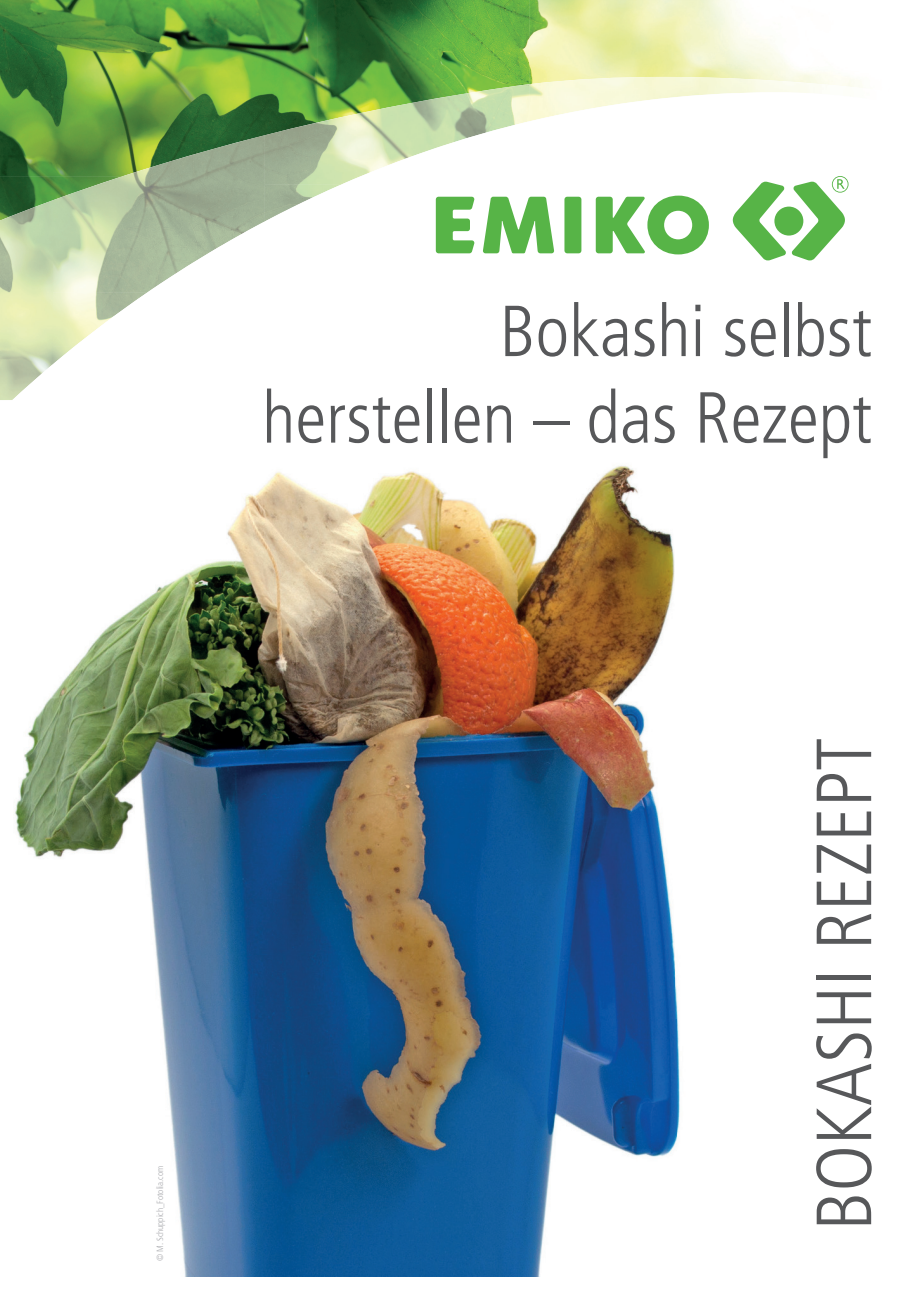
<style>
.page{position:relative;width:919px;height:1289px;background:#fff}
.page>*{position:absolute;margin:0;border:0;box-sizing:border-box;transform-origin:0 0}
.t1{font:300 condensed 78px "Frutiger 47";color:#57585a}
.t2{font:300 condensed 72px/86.4px "Frutiger 47";color:#57585a;text-align:right}
.t3{font:300 condensed 9px "Frutiger 47";color:#a8a9ad}
</style>
<div class="page">
<img style="left:0;top:0;width:317px;height:92px">
<img style="left:317px;top:0;width:212px;height:84px">
<img style="left:529px;top:0;width:309px;height:77px">
<img style="left:264px;top:84px;width:265px;height:8px">
<img style="left:529px;top:77px;width:334px;height:15px">
<svg style="left:0;top:92px;width:818px;height:308px"></svg>
<img style="left:420px;top:161px;width:429px;height:114px">
<svg style="left:436px;top:176px;width:412px;height:84px"></svg>
<img style="left:15px;top:465px;width:665px;height:811px">
<p class="t2" style="left:262px;top:289px;width:611px">Bokashi selbst herstellen – das Rezept</p>
<p class="t3" style="left:155px;top:1261px;width:97px;rotate:-90deg">© M. Schuppich_Fotolia.com</p>
<p class="t1" style="left:799px;top:1230px;width:494px;rotate:-90deg">BOKASHI REZEPT</p>
</div>
